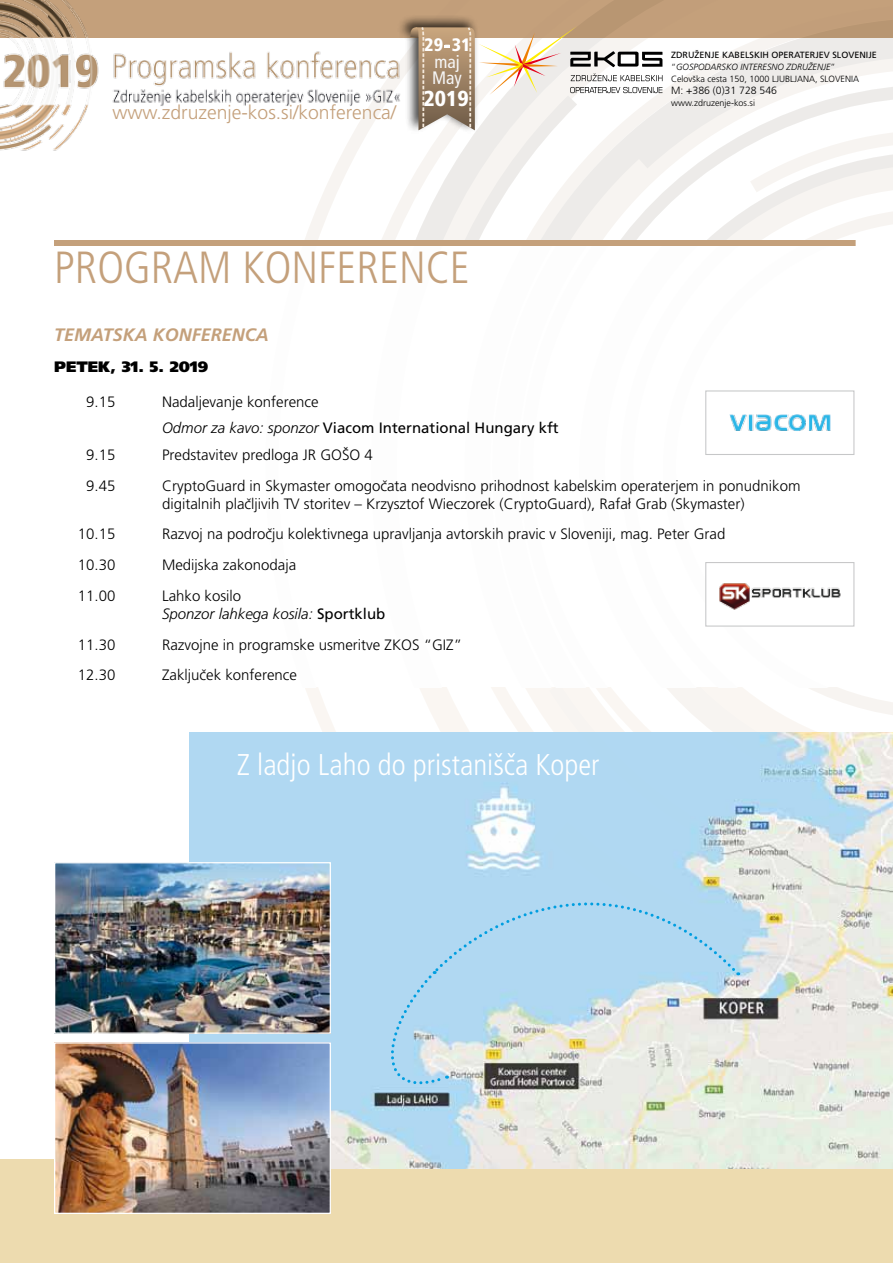
<style>
.page{position:relative;width:893px;height:1263px;background:#fff}
.page>*{position:absolute;margin:0;border:0;box-sizing:border-box;transform-origin:0 0}
.t1{font:300 condensed 45px "Frutiger LT Std";color:#c4a07b}
.t2{font:300 condensed 30px "Frutiger LT Std";color:#fff}
.t3{font:900 condensed 21.6px "Frutiger LT Std";color:#fff}
.t4{font:300 19.35px "Frutiger LT Std";color:#c4a07b}
.t5{font:italic 700 18px "Frutiger LT Std";color:#c4a07b}
.t6{font:condensed 18px "Frutiger LT Std";color:#f6f6f6}
.t7{font:900 condensed 18px "Frutiger LT Std";color:#fff}
.t8{font:900 15.15px "Frutiger LT Std";color:#000}
.t9{font:300 15px/18px "Frutiger LT Std";color:#000}
.t10{font:15px/26.5px "Frutiger LT Std";color:#000}
.t11{font:italic 300 15px/18px "Frutiger LT Std";color:#000}
.t12{font:300 10.5px "Frutiger LT Std";color:#000}
.t13{font:300 9px/11.9px "Frutiger LT Std";color:#000}
.s1{font-weight:400}
.s2{font-style:italic}
.s3{font-weight:300}
.s4{font-weight:300;font-style:italic}
.s5{font-style:normal}
.s6{font-weight:400;font-style:normal}
</style>
<div class="page">
<div style="left:0;top:1159px;width:893px;height:104px;background:#eddbaf"></div>
<svg style="left:305px;top:687px;width:31px;height:45px"></svg>
<svg style="left:305px;top:157px;width:49px;height:83px"></svg>
<svg style="left:393px;top:0;width:364px;height:240px"></svg>
<svg style="left:676px;top:195px;width:217px;height:45px"></svg>
<svg style="left:603px;top:17px;width:290px;height:178px"></svg>
<div style="left:397px;top:14px;width:83px;height:120px;background:#000;opacity:.75"></div>
<img style="left:0;top:0;width:418px;height:157px">
<svg style="left:410px;top:25px;width:252px;height:215px"></svg>
<div style="left:54px;top:240px;width:802px;height:6px;background:#c4a07b"></div>
<img style="left:190px;top:732px;width:703px;height:436px">
<img style="left:56px;top:1044px;width:273px;height:168px">
<div style="left:54px;top:1042px;width:277px;height:172px;border:1px solid #fff"></div>
<img style="left:56px;top:864px;width:273px;height:168px">
<div style="left:54px;top:862px;width:277px;height:172px;border:1px solid #fff"></div>
<svg style="left:376px;top:687px;width:517px;height:414px"></svg>
<div style="left:705px;top:390px;width:149px;height:65px;background:#fff;border:1px solid #c6c7c8"></div>
<div style="left:705px;top:562px;width:149px;height:65px;background:#fff;border:1px solid #c6c7c8"></div>
<img style="left:730px;top:414px;width:100px;height:17px">
<img style="left:719px;top:583px;width:122px;height:27px">
<p class="t4" style="left:112px;top:102px;width:285px">www.zdruzenje-kos.si/konferenca/</p>
<p class="t7" style="left:424px;top:34px;width:48px">29-31</p>
<h3 class="t3" style="left:424px;top:85px;width:47px">2019</h3>
<p class="t6" style="left:434px;top:51px;width:27px">maj</p>
<p class="t6" style="left:432px;top:67px;width:31px">May</p>
<h1 class="t1" style="left:54px;top:241px;width:417px">PROGRAM KONFERENCE</h1>
<p class="t13" style="left:671px;top:49px;width:207px"><span class="s1">ZDRUŽENJE KABELSKIH OPERATERJEV SLOVENIJE </span>“<span class="s2">GOSPODARSKO INTERESNO ZDRUŽENJE</span>”<br>Celovška cesta 150, 1000 LJUBLJANA, SLOVENIA</p>
<p class="t12" style="left:671px;top:85px;width:108px">M: +386 (0)31 728 546</p>
<p class="t13" style="left:671px;top:97px;width:86px">www.zdruzenje-kos.si</p>
<p class="t5" style="left:54px;top:324px;width:216px">TEMATSKA KONFERENCA</p>
<p class="t8" style="left:54px;top:357px;width:156px">PETEK, 31. 5. 2019</p>
<p class="t9" style="left:86px;top:393px;width:31px">9.15</p>
<p class="t10" style="left:162px;top:388px;width:398px"><span class="s3">Nadaljevanje konference<br></span><span class="s4">Odmor za kavo: sponzor</span> Viacom International Hungary kft</p>
<p class="t9" style="left:86px;top:446px;width:31px">9.15</p>
<p class="t9" style="left:162px;top:446px;width:212px">Predstavitev predloga JR GOŠO 4</p>
<p class="t9" style="left:86px;top:477px;width:31px">9.45</p>
<p class="t9" style="left:162px;top:477px;width:640px">CryptoGuard in Skymaster omogočata neodvisno prihodnost kabelskim operaterjem in ponudnikom digitalnih plačljivih TV storitev – Krzysztof Wieczorek (CryptoGuard), Rafał Grab (Skymaster)</p>
<p class="t9" style="left:78px;top:525px;width:39px">10.15</p>
<p class="t9" style="left:162px;top:525px;width:565px">Razvoj na področju kolektivnega upravljanja avtorskih pravic v Sloveniji, mag. Peter Grad</p>
<p class="t9" style="left:78px;top:556px;width:39px">10.30</p>
<p class="t9" style="left:162px;top:556px;width:136px">Medijska zakonodaja</p>
<p class="t9" style="left:78px;top:587px;width:39px">11.00</p>
<p class="t11" style="left:162px;top:587px;width:225px"><span class="s5">Lahko kosilo<br></span>Sponzor lahkega kosila: <span class="s6">Sportklub</span></p>
<p class="t9" style="left:78px;top:636px;width:39px">11.30</p>
<p class="t9" style="left:162px;top:636px;width:302px">Razvojne in programske usmeritve ZKOS “GIZ”</p>
<p class="t9" style="left:78px;top:666px;width:39px">12.30</p>
<p class="t9" style="left:162px;top:666px;width:137px">Zaključek konference</p>
<h2 class="t2" style="left:237px;top:748px;width:364px">Z ladjo Laho do pristanišča Koper</h2>
</div>
